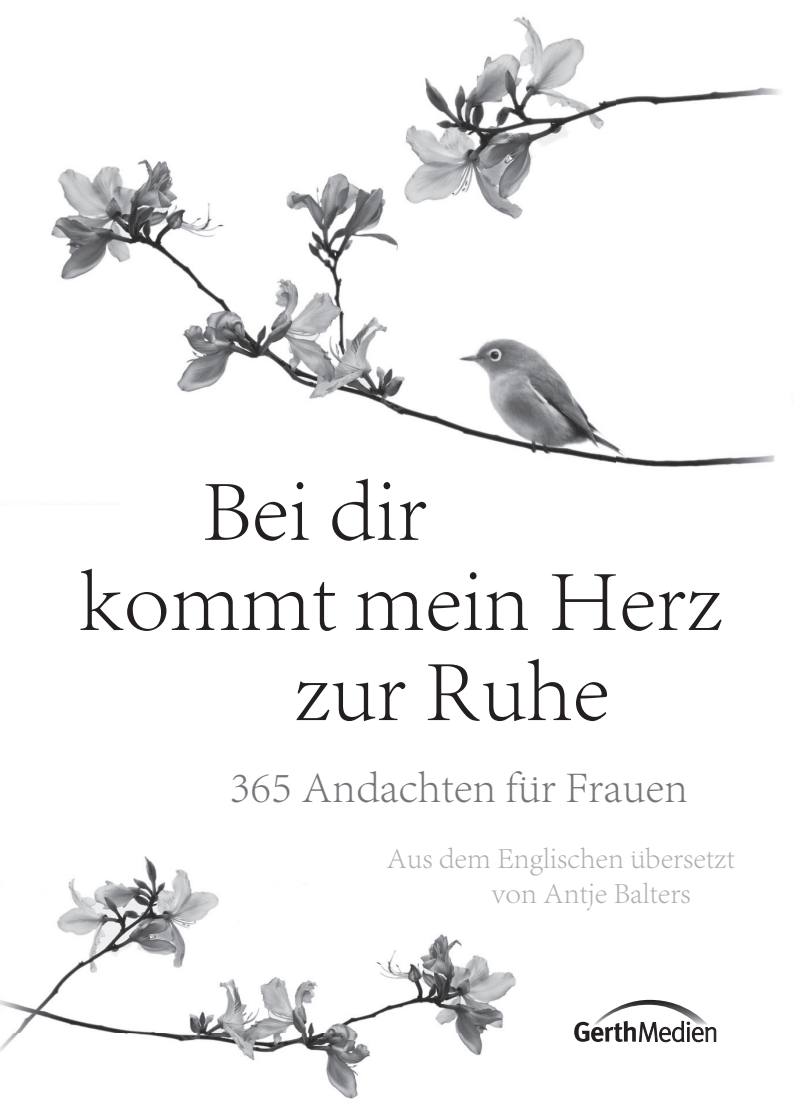
<style>
.page{position:relative;width:794px;height:1120px;background:#fff}
.page>*{position:absolute;margin:0;border:0;box-sizing:border-box;transform-origin:0 0}
.t1{font:89px "Adobe Song Std Light GBK EUC H";color:#231f20}
.t2{font:45px "Adobe Song Std Light GBK EUC H";color:#75777a}
.t3{font:35.5px "Adobe Song Std Light GBK EUC H";color:#75777a}
.t4{font:30px/35px "Adobe Song Std Light GBK EUC H";color:#aeafb3}
.t5{font:20px "Adobe Song Std Light GBK EUC H";color:#aeafb3}
</style>
<div class="page">
<img style="left:0;top:16px;width:780px;height:1083px">
<svg style="left:574px;top:1020px;width:142px;height:22px"></svg>
<img style="left:593px;top:1000px;width:114px;height:25px">
<h1 class="t1" style="left:202px;top:473px;width:227px">Bei dir</h1>
<h1 class="t1" style="left:80px;top:563px;width:644px">kommt mein Herz</h1>
<h1 class="t1" style="left:294px;top:653px;width:317px">zur Ruhe</h1>
<h2 class="t2" style="left:230px;top:768px;width:460px">365 Andachten fur Frauen</h2>
<p class="t3" style="left:519px;top:753px;width:21px">..</p>
<p class="t4" style="left:492px;top:843px;width:244px;text-indent:-106px">Aus dem Englischen ubersetzt von Antje Balters</p>
<p class="t5" style="left:631px;top:838px;width:14px">..</p>
</div>
